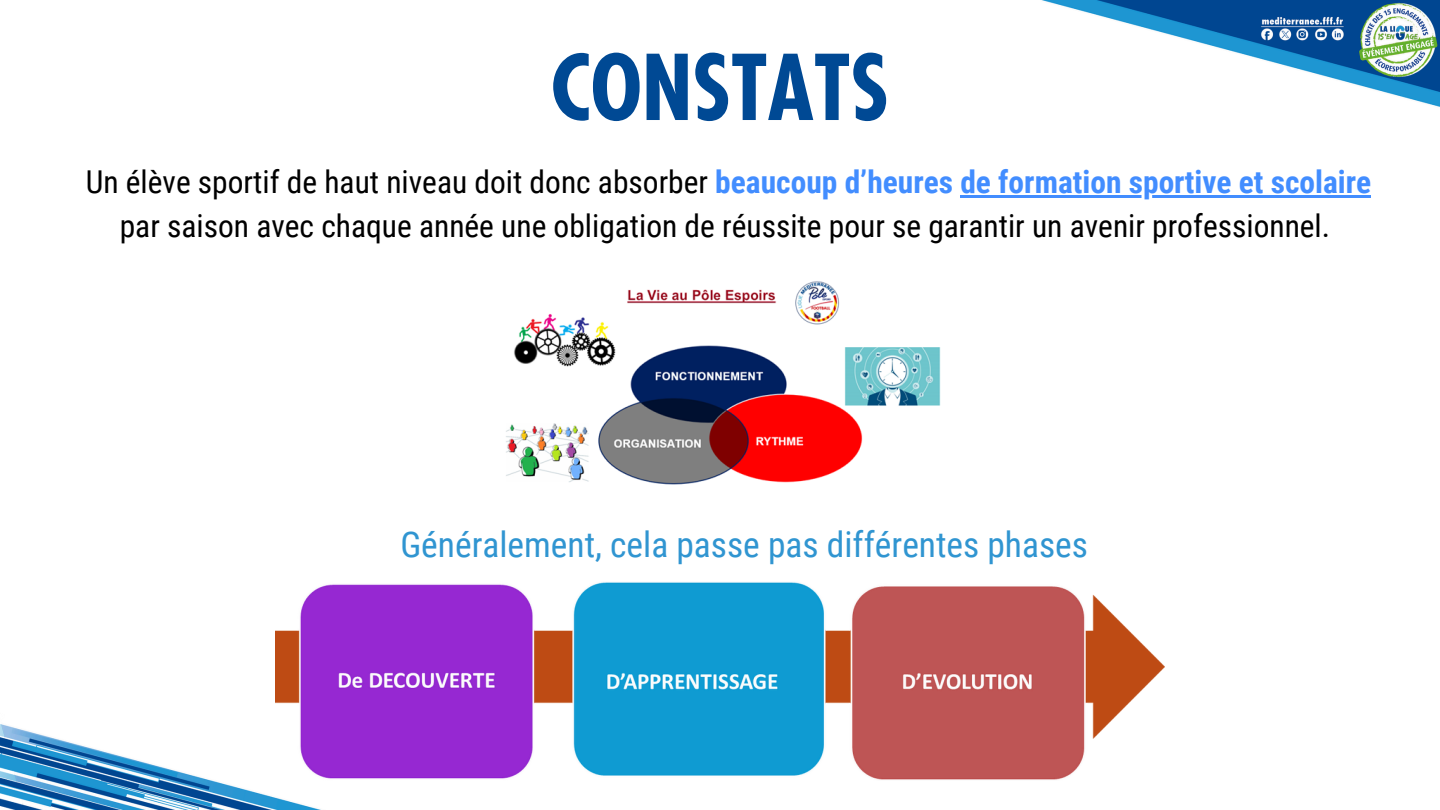
<style>
.page{position:relative;width:1440px;height:810px;background:#fff}
.page>*{position:absolute;margin:0;border:0;box-sizing:border-box;transform-origin:0 0}
.t1{font:700 condensed 88px "Futura Std";color:#004994}
.t2{font:35.5px "Roboto Condensed";color:#3095d1}
.t3{font:700 31.5px "Roboto Condensed";color:#428dff}
.t4{font:31.5px "Roboto Condensed";color:#000}
.s1{font-weight:400;color:#000}
</style>
<div class="page">
<img style="left:0;top:0;width:1440px;height:810px">
<img style="left:497px;top:278px;width:445px;height:226px">
<img style="left:275px;top:582px;width:890px;height:199px">
<hr style="left:960px;top:195px;width:411px;height:3px;background:#428dff">
<p class="t1" style="left:551px;top:47px;width:340px">CONSTATS</p>
<h1 class="t3" style="left:86px;top:164px;width:1287px"><span class="s1">Un élève sportif de haut niveau doit donc absorber</span> beaucoup d’heures de formation sportive et scolaire</h1>
<p class="t4" style="left:120px;top:207px;width:1212px">par saison avec chaque année une obligation de réussite pour se garantir un avenir professionnel.</p>
<p class="t2" style="left:400px;top:524px;width:689px">Généralement, cela passe pas différentes phases</p>
</div>
